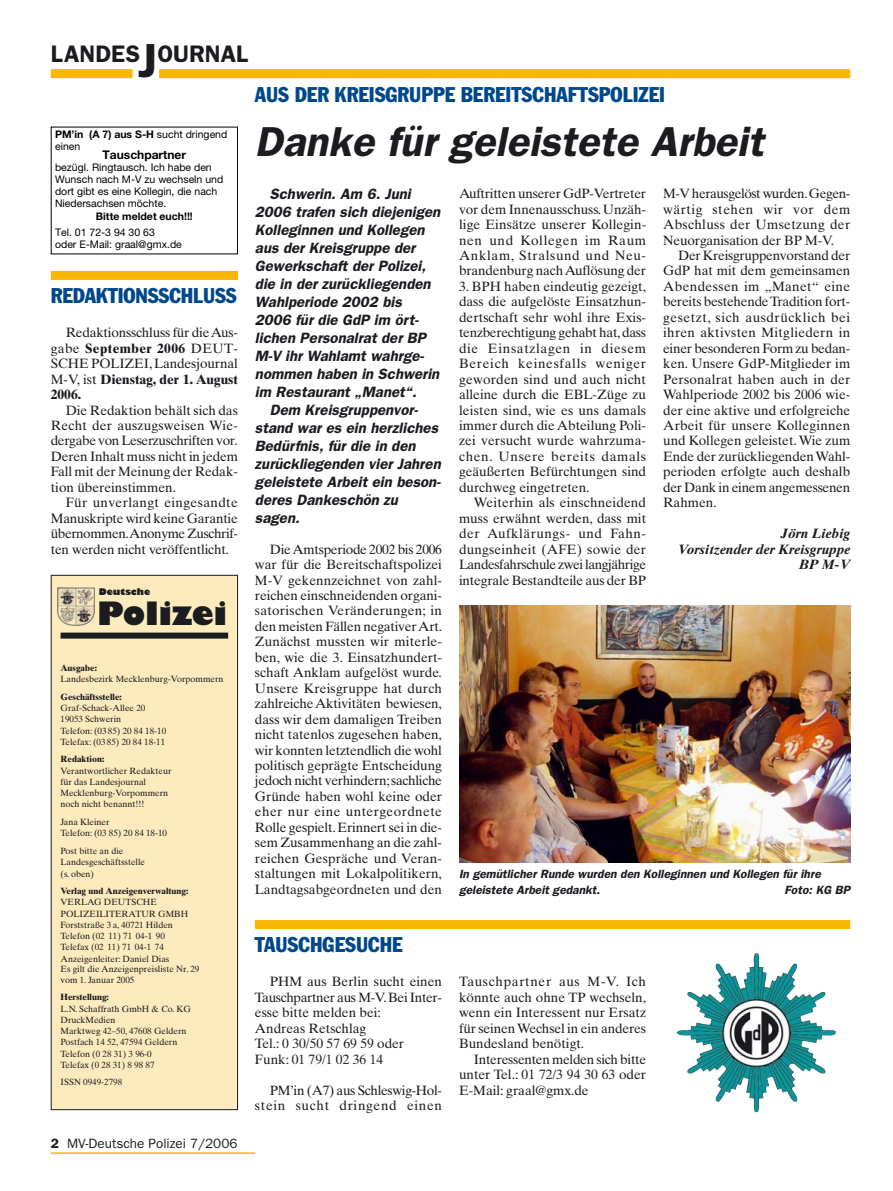
<style>
.page{position:relative;width:893px;height:1191px;background:#fff}
.page>*{position:absolute;margin:0;border:0;box-sizing:border-box;transform-origin:0 0}
.t1{font:italic 600 42px "Franklin Gothic";color:#1b1c20}
.t2{font:800 31.5px "Gill Sans";color:#1b1c20}
.t3{font:600 24px "Franklin Gothic";color:#1b1c20}
.t4{font:condensed 21px "Franklin Gothic";color:#00488c}
.t5{font:italic 600 15px "Franklin Gothic";color:#1b1c20}
.t6{font:13.5px/15.5px "Times Ten";letter-spacing:-.005em;color:#1b1c20;text-align:justify}
.t7{font:13.5px/15.5px "Times Ten";letter-spacing:.05em;color:#1b1c20;text-align:right}
.t8{font:italic 700 13.5px/15.5px "Times Ten";color:#1b1c20;text-align:right}
.t9{font:13.5px "Franklin Gothic";color:#1b1c20}
.t10{font:italic 600 12px/15.5px "Franklin Gothic";color:#1b1c20}
.t11{font:12px "Helvetica Neue Bold OV QIEBCB";color:#000}
.t12{font:10.5px/12px "Helvetica Neue Roman OV RIEBCB";color:#000}
.t13{font:10.5px "Helvetica Neue Bold OV QIEBCB";color:#000}
.t14{font:9px/11.2px "Times Ten";color:#1b1c20}
.t15{font:700 9px "Times Ten";color:#1b1c20}
.t16{font:800 9px "Gill Sans";color:#1b1c20}
.s1{font-size:48px}
.s2{font-family:"Helvetica Neue Roman OV RIEBCB"}
.s3{font-weight:700}
.s4{font-weight:600}
</style>
<div class="page">
<hr style="left:51px;top:1152px;width:204px;height:1px;background:#f9b700">
<div style="left:51px;top:69px;width:82px;height:9px;background:#f9b700"></div>
<div style="left:159px;top:69px;width:691px;height:9px;background:#f9b700"></div>
<div style="left:51px;top:575px;width:187px;height:534px;background:#fdeabd"></div>
<div style="left:61px;top:632px;width:167px;height:6px;background:#1b1c20"></div>
<div style="left:51px;top:575px;width:187px;height:535px;border:1px solid #1b1c20"></div>
<svg style="left:94px;top:587px;width:1px;height:29px"></svg>
<img style="left:58px;top:587px;width:36px;height:39px">
<div style="left:51px;top:127px;width:187px;height:132px;background:linear-gradient(to right,#fff,#fff)"></div>
<div style="left:51px;top:127px;width:187px;height:127px;background:#fff"></div>
<div style="left:51px;top:271px;width:187px;height:9px;background:#f9b700"></div>
<div style="left:255px;top:920px;width:595px;height:9px;background:#f9b700"></div>
<img style="left:703px;top:963px;width:133px;height:149px">
<img style="left:460px;top:606px;width:390px;height:256px">
<h3 class="t3" style="left:51px;top:45px;width:199px">LANDES<span class="s1">J</span>OURNAL</h3>
<p class="t13" style="left:55px;top:131px;width:174px">PM’in (A 7) aus S-H <span class="s2">sucht dringend</span></p>
<p class="t12" style="left:55px;top:142px;width:27px">einen</p>
<p class="t11" style="left:103px;top:150px;width:85px">Tauschpartner</p>
<p class="t12" style="left:55px;top:163px;width:170px">bezügl. Ringtausch. Ich habe den<br>Wunsch nach M-V zu wechseln und dort gibt es eine Kollegin, die nach<br>Niedersachsen möchte.</p>
<p class="t13" style="left:96px;top:213px;width:98px">Bitte meldet euch!!!</p>
<p class="t12" style="left:55px;top:227px;width:128px">Tel. 01 72-3 94 30 63<br>oder E-Mail: graal@gmx.de</p>
<h3 class="t4" style="left:51px;top:288px;width:188px">REDAKTIONSSCHLUSS</h3>
<p class="t6" style="left:51px;top:326px;width:189px;text-indent:15px">Redaktionsschluss für die Aus&shy;gabe <span class="s3">September 2006</span> DEUT-SCHE POLIZEI, Landesjournal M-V, ist <span class="s3">Dienstag, der 1. August 2006.</span></p>
<p class="t6" style="left:51px;top:403px;width:189px;text-indent:15px">Die Redaktion behält sich das Recht der auszugsweisen Wie&shy;dergabe von Leserzuschriften vor.<br>Deren Inhalt muss nicht in jedem Fall mit der Meinung der Redak&shy;tion übereinstimmen.</p>
<p class="t6" style="left:51px;top:496px;width:189px;text-indent:15px">Für unverlangt eingesandte Manuskripte wird keine Garantie übernommen.Anonyme Zuschrif&shy;ten werden nicht veröffentlicht.</p>
<p class="t16" style="left:99px;top:588px;width:53px">Deutsche</p>
<h2 class="t2" style="left:97px;top:601px;width:131px">Polizei</h2>
<p class="t15" style="left:61px;top:664px;width:38px">Ausgabe:</p>
<p class="t14" style="left:61px;top:674px;width:164px">Landesbezirk Mecklenburg-Vorpommern</p>
<p class="t15" style="left:61px;top:693px;width:63px">Geschäftsstelle:</p>
<p class="t14" style="left:61px;top:703px;width:107px">Graf-Schack-Allee 20<br>19053 Schwerin<br>Telefon: (03 85) 20 84 18-10<br>Telefax: (03 85) 20 84 18-11</p>
<p class="t15" style="left:61px;top:756px;width:45px">Redaktion:</p>
<p class="t14" style="left:61px;top:766px;width:112px">Verantwortlicher Redakteur für das Landesjournal<br>Mecklenburg-Vorpommern noch nicht benannt!!!</p>
<p class="t14" style="left:61px;top:817px;width:108px">Jana Kleiner<br>Telefon: (03 85) 20 84 18-10</p>
<p class="t14" style="left:61px;top:846px;width:86px">Post bitte an die<br>Landesgeschäftsstelle (s. oben)</p>
<p class="t15" style="left:61px;top:887px;width:129px">Verlag und Anzeigenverwaltung:</p>
<p class="t14" style="left:61px;top:897px;width:140px">VERLAG DEUTSCHE<br>POLIZEILITERATUR GMBH<br>Forststraße 3 a, 40721 Hilden<br>Telefon (02 11) 71 04-1 90<br>Telefax (02 11) 71 04-1 74<br>Anzeigenleiter: Daniel Dias<br>Es gilt die Anzeigenpreisliste Nr. 29 vom 1. Januar 2005</p>
<p class="t15" style="left:61px;top:994px;width:50px">Herstellung:</p>
<p class="t14" style="left:61px;top:1003px;width:132px">L.N. Schaffrath GmbH &amp; Co. KG<br>DruckMedien<br>Marktweg 42–50, 47608 Geldern<br>Postfach 14 52, 47594 Geldern<br>Telefon (0 28 31) 3 96-0<br>Telefax (0 28 31) 8 98 87</p>
<p class="t14" style="left:61px;top:1077px;width:63px">ISSN 0949-2798</p>
<p class="t9" style="left:51px;top:1138px;width:188px"><span class="s4">2</span> MV-Deutsche Polizei 7/2006</p>
<h3 class="t4" style="left:255px;top:87px;width:412px">AUS DER KREISGRUPPE BEREITSCHAFTSPOLIZEI</h3>
<h1 class="t1" style="left:255px;top:127px;width:517px">Danke für geleistete Arbeit</h1>
<p class="t5" style="left:270px;top:188px;width:145px">Schwerin. Am 6. Juni</p>
<p class="t5" style="left:255px;top:206px;width:189px">2006 trafen sich diejenigen</p>
<p class="t5" style="left:255px;top:224px;width:174px">Kolleginnen und Kollegen</p>
<p class="t5" style="left:255px;top:242px;width:164px">aus der Kreisgruppe der</p>
<p class="t5" style="left:255px;top:260px;width:175px">Gewerkschaft der Polizei,</p>
<p class="t5" style="left:255px;top:278px;width:180px">die in der zurückliegenden</p>
<p class="t5" style="left:255px;top:296px;width:151px">Wahlperiode 2002 bis</p>
<p class="t5" style="left:255px;top:314px;width:167px">2006 für die GdP im ört-</p>
<p class="t5" style="left:255px;top:332px;width:175px">lichen Personalrat der BP</p>
<p class="t5" style="left:255px;top:350px;width:172px">M-V ihr Wahlamt wahrge-</p>
<p class="t5" style="left:255px;top:368px;width:188px">nommen haben in Schwerin</p>
<p class="t5" style="left:255px;top:386px;width:166px">im Restaurant „Manet“.</p>
<p class="t5" style="left:270px;top:404px;width:151px">Dem Kreisgruppenvor-</p>
<p class="t5" style="left:255px;top:422px;width:187px">stand war es ein herzliches</p>
<p class="t5" style="left:255px;top:440px;width:165px">Bedürfnis, für die in den</p>
<p class="t5" style="left:255px;top:458px;width:190px">zurückliegenden vier Jahren</p>
<p class="t5" style="left:255px;top:476px;width:189px">geleistete Arbeit ein beson-</p>
<p class="t5" style="left:255px;top:494px;width:147px">deres Dankeschön zu</p>
<p class="t5" style="left:255px;top:512px;width:49px">sagen.</p>
<p class="t6" style="left:663px;top:187px;width:189px">M-V herausgelöst wurden.Gegen&shy;wärtig stehen wir vor dem Abschluss der Umsetzung der Neuorganisation der BP M-V.</p>
<p class="t6" style="left:663px;top:249px;width:189px;text-indent:15px">Der Kreisgruppenvorstand der GdP hat mit dem gemeinsamen Abendessen im „Manet“ eine bereits bestehende Tradition fort&shy;gesetzt, sich ausdrücklich bei ihren aktivsten Mitgliedern in einer besonderen Form zu bedan&shy;ken. Unsere GdP-Mitglieder im Personalrat haben auch in der Wahlperiode 2002 bis 2006 wie&shy;der eine aktive und erfolgreiche Arbeit für unsere Kolleginnen und Kollegen geleistet. Wie zum Ende der zurückliegenden Wahl&shy;perioden erfolgte auch deshalb der Dank in einem angemessenen Rahmen.</p>
<p class="t8" style="left:678px;top:527px;width:174px">Jörn Liebig<br>Vorsitzender der Kreisgruppe<br>BP M-V</p>
<p class="t6" style="left:459px;top:187px;width:189px">Auftritten unserer GdP-Vertreter vor dem Innenausschuss. Unzäh&shy;lige Einsätze unserer Kollegin&shy;nen und Kollegen im Raum Anklam, Stralsund und Neu&shy;brandenburg nach Auflösung der</p>
<p class="t6" style="left:459px;top:280px;width:189px">3. BPH haben eindeutig gezeigt, dass die aufgelöste Einsatzhun&shy;dertschaft sehr wohl ihre Exis&shy;tenzberechtigung gehabt hat,dass die Einsatzlagen in diesem Bereich keinesfalls weniger geworden sind und auch nicht alleine durch die EBL-Züge zu leisten sind, wie es uns damals immer durch die Abteilung Poli&shy;zei versucht wurde wahrzuma&shy;chen. Unsere bereits damals geäußerten Befürchtungen sind durchweg eingetreten.</p>
<p class="t6" style="left:459px;top:496px;width:189px;text-indent:15px">Weiterhin als einschneidend muss erwähnt werden, dass mit der Aufklärungs- und Fahn&shy;dungseinheit (AFE) sowie der Landesfahrschule zwei langjährige integrale Bestandteile aus der BP</p>
<p class="t6" style="left:255px;top:542px;width:189px;text-indent:15px">Die Amtsperiode 2002 bis 2006 war für die Bereitschaftspolizei M-V gekennzeichnet von zahl&shy;reichen einschneidenden organi&shy;satorischen Veränderungen; in den meisten Fällen negativer Art.<br>Zunächst mussten wir miterle&shy;ben, wie die 3. Einsatzhundert&shy;schaft Anklam aufgelöst wurde.<br>Unsere Kreisgruppe hat durch zahlreiche Aktivitäten bewiesen, dass wir dem damaligen Treiben nicht tatenlos zugesehen haben, wir konnten letztendlich die wohl politisch geprägte Entscheidung jedoch nicht verhindern;sachliche Gründe haben wohl keine oder eher nur eine untergeordnete Rolle gespielt.Erinnert sei in die&shy;sem Zusammenhang an die zahl&shy;reichen Gespräche und Veran&shy;staltungen mit Lokalpolitikern, Landtagsabgeordneten und den</p>
<p class="t10" style="left:459px;top:867px;width:365px">In gemütlicher Runde wurden den Kolleginnen und Kollegen für ihre geleistete Arbeit gedankt.</p>
<p class="t10" style="left:784px;top:883px;width:69px">Foto: KG BP</p>
<h3 class="t4" style="left:255px;top:937px;width:149px">TAUSCHGESUCHE</h3>
<p class="t6" style="left:255px;top:975px;width:189px;text-align:left;text-indent:15px">PHM aus Berlin sucht einen<br>Tauschpartner aus M-V.Bei Inter&shy;esse bitte melden bei:<br>Andreas Retschlag<br>Tel.: 0 30/50 57 69 59 oder<br>Funk: 01 79/1 02 36 14</p>
<p class="t7" style="left:255px;top:1083px;width:189px">PM’in (A7) aus Schleswig-Hol&shy;stein sucht dringend einen</p>
<p class="t6" style="left:459px;top:975px;width:189px">Tauschpartner aus M-V. Ich könnte auch ohne TP wechseln, wenn ein Interessent nur Ersatz für seinen Wechsel in ein anderes Bundesland benötigt.</p>
<p class="t6" style="left:459px;top:1052px;width:189px;text-indent:15px">Interessenten melden sich bitte unter Tel.: 01 72/3 94 30 63 oder E-Mail: graal@gmx.de</p>
</div>
